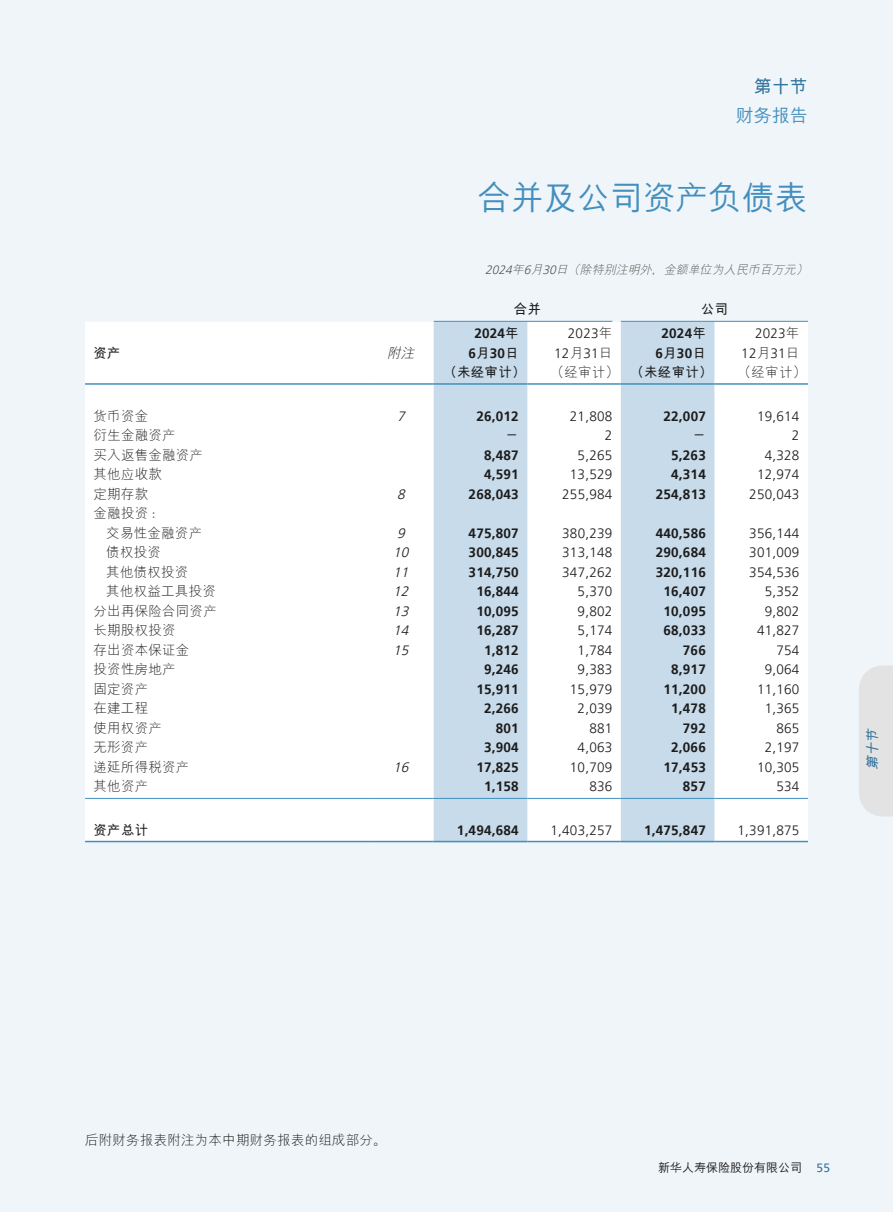
<style>
.page{position:relative;width:893px;height:1212px;background:#f0f5f9}
.page>*{position:absolute;margin:0;border:0;box-sizing:border-box;transform-origin:0 0}
.t1{font:500 33px "M Hei PRC";color:#438fbe}
.t2{font:500 18px "M Hei PRC";color:#438fbe}
.t3{font:700 18px "M Hei PRC";color:#31749d}
.t4{font:700 13.5px/19.5px "Frutiger LT Pro";letter-spacing:.015em;color:#1c1c1b;text-align:center}
.t5{font:300 13.5px/19.5px "Frutiger LT Pro";letter-spacing:.015em;color:#1c1c1b;text-align:right}
.t6{font:300 13.5px/19.5px "M Hei PRC";letter-spacing:.015em;color:#1c1c1b}
.t7{font:700 13.5px "M Hei PRC";letter-spacing:.015em;color:#1c1c1b}
.t8{font:italic 300 13.5px "Frutiger LT Pro";color:#1c1c1b}
.t9{font:italic 700 13.5px "M Hei PRC";color:#31749d}
.t10{font:italic 300 13.5px "M Hei PRC";color:#1c1c1b}
.t11{font:italic 300 12px "M Hei PRC";color:#575756}
.t12{font:500 12px "M Hei PRC";color:#1c1c1b}
.s1{font-family:"Frutiger LT Pro"}
.s2{font-family:"M Hei PRC"}
.s3{font-weight:300}
.s4{font-family:"Frutiger LT Pro";font-weight:400;color:#31749d}
</style>
<div class="page">
<div style="left:859px;top:665px;width:34px;height:151px;background:#e3e3e3"></div>
<div style="left:85px;top:322px;width:723px;height:519px;background:#fff"></div>
<svg style="left:434px;top:322px;width:280px;height:519px;fill:#c8dbeb"></svg>
<hr style="left:434px;top:321px;width:178px;height:1px;background:#438fbe">
<hr style="left:621px;top:321px;width:187px;height:1px;background:#438fbe">
<hr style="left:85px;top:383px;width:285px;height:2px;background:#438fbe">
<hr style="left:370px;top:383px;width:64px;height:2px;background:#438fbe">
<hr style="left:434px;top:383px;width:93px;height:2px;background:#438fbe">
<hr style="left:527px;top:383px;width:94px;height:2px;background:#438fbe">
<hr style="left:621px;top:383px;width:93px;height:2px;background:#438fbe">
<hr style="left:714px;top:383px;width:94px;height:2px;background:#438fbe">
<hr style="left:85px;top:798px;width:285px;height:1px;background:#438fbe">
<hr style="left:370px;top:798px;width:64px;height:1px;background:#438fbe">
<hr style="left:434px;top:798px;width:93px;height:1px;background:#438fbe">
<hr style="left:527px;top:798px;width:94px;height:1px;background:#438fbe">
<hr style="left:621px;top:798px;width:93px;height:1px;background:#438fbe">
<hr style="left:714px;top:798px;width:94px;height:1px;background:#438fbe">
<hr style="left:85px;top:841px;width:285px;height:1px;background:#438fbe">
<hr style="left:370px;top:841px;width:64px;height:1px;background:#438fbe">
<hr style="left:434px;top:841px;width:93px;height:1px;background:#438fbe">
<hr style="left:527px;top:841px;width:94px;height:1px;background:#438fbe">
<hr style="left:621px;top:841px;width:93px;height:1px;background:#438fbe">
<hr style="left:714px;top:841px;width:94px;height:1px;background:#438fbe">
<h2 class="t3" style="left:754px;top:76px;width:55px">第十节</h2>
<h2 class="t2" style="left:736px;top:106px;width:73px">财务报告</h2>
<h1 class="t1" style="left:478px;top:180px;width:331px">合并及公司资产负债表</h1>
<p class="t11" style="left:485px;top:263px;width:327px"><span class="s1">2024</span>年<span class="s1">6</span>月<span class="s1">30</span>日（除特别注明外，金额单位为人民币百万元）</p>
<p class="t7" style="left:94px;top:345px;width:29px">资产</p>
<p class="t10" style="left:387px;top:345px;width:32px">附注</p>
<p class="t7" style="left:514px;top:302px;width:29px">合并</p>
<p class="t7" style="left:701px;top:302px;width:29px">公司</p>
<p class="t4" style="left:468px;top:324px;width:52px">2024<span class="s2">年<br></span>6<span class="s2">月</span>30<span class="s2">日</span></p>
<p class="t5" style="left:554px;top:324px;width:60px">2023<span class="s2">年<br></span>12<span class="s2">月</span>31<span class="s2">日</span></p>
<p class="t4" style="left:655px;top:324px;width:52px">2024<span class="s2">年<br></span>6<span class="s2">月</span>30<span class="s2">日</span></p>
<p class="t5" style="left:741px;top:324px;width:60px">2023<span class="s2">年<br></span>12<span class="s2">月</span>31<span class="s2">日</span></p>
<p class="t7" style="left:443px;top:365px;width:84px">（未经审计）</p>
<p class="t7" style="left:551px;top:365px;width:163px"><span class="s3">（经审计）</span> （未经审计）</p>
<p class="t6" style="left:738px;top:363px;width:70px">（经审计）</p>
<p class="t6" style="left:94px;top:406px;width:56px">货币资金</p>
<p class="t8" style="left:397px;top:408px;width:13px">7</p>
<p class="t4" style="left:476px;top:406px;width:44px">26,012</p>
<p class="t5" style="left:570px;top:406px;width:44px">21,808</p>
<p class="t4" style="left:663px;top:406px;width:44px">22,007</p>
<p class="t5" style="left:757px;top:406px;width:44px">19,614</p>
<p class="t6" style="left:94px;top:426px;width:84px">衍生金融资产</p>
<p class="t7" style="left:505px;top:428px;width:15px">－</p>
<p class="t5" style="left:605px;top:426px;width:9px">2</p>
<p class="t7" style="left:692px;top:428px;width:15px">－</p>
<p class="t5" style="left:792px;top:426px;width:9px">2</p>
<p class="t6" style="left:94px;top:445px;width:111px">买入返售金融资产</p>
<p class="t4" style="left:484px;top:445px;width:36px">8,487</p>
<p class="t5" style="left:578px;top:445px;width:36px">5,265</p>
<p class="t4" style="left:671px;top:445px;width:36px">5,263</p>
<p class="t5" style="left:765px;top:445px;width:36px">4,328</p>
<p class="t6" style="left:94px;top:465px;width:70px">其他应收款</p>
<p class="t4" style="left:484px;top:465px;width:36px">4,591</p>
<p class="t5" style="left:570px;top:465px;width:44px">13,529</p>
<p class="t4" style="left:671px;top:465px;width:36px">4,314</p>
<p class="t5" style="left:757px;top:465px;width:44px">12,974</p>
<p class="t6" style="left:94px;top:484px;width:56px">定期存款</p>
<p class="t8" style="left:397px;top:486px;width:13px">8</p>
<p class="t4" style="left:469px;top:484px;width:52px">268,043</p>
<p class="t5" style="left:562px;top:484px;width:52px">255,984</p>
<p class="t4" style="left:656px;top:484px;width:52px">254,813</p>
<p class="t5" style="left:749px;top:484px;width:52px">250,043</p>
<p class="t6" style="left:106px;top:504px;width:97px;text-indent:-13px">金融投资：<br>交易性金融资产</p>
<p class="t8" style="left:397px;top:525px;width:13px">9</p>
<p class="t4" style="left:469px;top:523px;width:52px">475,807</p>
<p class="t5" style="left:562px;top:523px;width:52px">380,239</p>
<p class="t4" style="left:656px;top:523px;width:52px">440,586</p>
<p class="t5" style="left:749px;top:523px;width:52px">356,144</p>
<p class="t6" style="left:106px;top:543px;width:56px">债权投资</p>
<p class="t8" style="left:393px;top:545px;width:20px">10</p>
<p class="t4" style="left:469px;top:543px;width:52px">300,845</p>
<p class="t5" style="left:562px;top:543px;width:52px">313,148</p>
<p class="t4" style="left:656px;top:543px;width:52px">290,684</p>
<p class="t5" style="left:749px;top:543px;width:52px">301,009</p>
<p class="t6" style="left:106px;top:562px;width:84px">其他债权投资</p>
<p class="t8" style="left:393px;top:564px;width:20px">11</p>
<p class="t4" style="left:469px;top:562px;width:52px">314,750</p>
<p class="t5" style="left:562px;top:562px;width:52px">347,262</p>
<p class="t4" style="left:656px;top:562px;width:52px">320,116</p>
<p class="t5" style="left:749px;top:562px;width:52px">354,536</p>
<p class="t6" style="left:106px;top:582px;width:111px">其他权益工具投资</p>
<p class="t8" style="left:393px;top:584px;width:20px">12</p>
<p class="t4" style="left:476px;top:582px;width:44px">16,844</p>
<p class="t5" style="left:578px;top:582px;width:36px">5,370</p>
<p class="t4" style="left:663px;top:582px;width:44px">16,407</p>
<p class="t5" style="left:765px;top:582px;width:36px">5,352</p>
<p class="t6" style="left:94px;top:601px;width:125px">分出再保险合同资产</p>
<p class="t8" style="left:393px;top:603px;width:20px">13</p>
<p class="t4" style="left:476px;top:601px;width:44px">10,095</p>
<p class="t5" style="left:578px;top:601px;width:36px">9,802</p>
<p class="t4" style="left:663px;top:601px;width:44px">10,095</p>
<p class="t5" style="left:765px;top:601px;width:36px">9,802</p>
<p class="t6" style="left:94px;top:621px;width:84px">长期股权投资</p>
<p class="t8" style="left:393px;top:623px;width:20px">14</p>
<p class="t4" style="left:476px;top:621px;width:44px">16,287</p>
<p class="t5" style="left:578px;top:621px;width:36px">5,174</p>
<p class="t4" style="left:663px;top:621px;width:44px">68,033</p>
<p class="t5" style="left:757px;top:621px;width:44px">41,827</p>
<p class="t6" style="left:94px;top:640px;width:97px">存出资本保证金</p>
<p class="t8" style="left:393px;top:642px;width:20px">15</p>
<p class="t4" style="left:484px;top:640px;width:36px">1,812</p>
<p class="t5" style="left:578px;top:640px;width:36px">1,784</p>
<p class="t4" style="left:683px;top:640px;width:24px">766</p>
<p class="t5" style="left:776px;top:640px;width:24px">754</p>
<p class="t6" style="left:94px;top:660px;width:84px">投资性房地产</p>
<p class="t4" style="left:484px;top:660px;width:36px">9,246</p>
<p class="t5" style="left:578px;top:660px;width:36px">9,383</p>
<p class="t4" style="left:671px;top:660px;width:36px">8,917</p>
<p class="t5" style="left:765px;top:660px;width:36px">9,064</p>
<p class="t6" style="left:94px;top:679px;width:56px">固定资产</p>
<p class="t4" style="left:476px;top:679px;width:44px">15,911</p>
<p class="t5" style="left:570px;top:679px;width:44px">15,979</p>
<p class="t4" style="left:663px;top:679px;width:44px">11,200</p>
<p class="t5" style="left:757px;top:679px;width:44px">11,160</p>
<p class="t6" style="left:94px;top:699px;width:56px">在建工程</p>
<p class="t4" style="left:484px;top:699px;width:36px">2,266</p>
<p class="t5" style="left:578px;top:699px;width:36px">2,039</p>
<p class="t4" style="left:671px;top:699px;width:36px">1,478</p>
<p class="t5" style="left:765px;top:699px;width:36px">1,365</p>
<p class="t6" style="left:94px;top:718px;width:70px">使用权资产</p>
<p class="t4" style="left:496px;top:718px;width:24px">801</p>
<p class="t5" style="left:589px;top:718px;width:24px">881</p>
<p class="t4" style="left:683px;top:718px;width:24px">792</p>
<p class="t5" style="left:776px;top:718px;width:24px">865</p>
<p class="t6" style="left:94px;top:738px;width:56px">无形资产</p>
<p class="t4" style="left:484px;top:738px;width:36px">3,904</p>
<p class="t5" style="left:578px;top:738px;width:36px">4,063</p>
<p class="t4" style="left:671px;top:738px;width:36px">2,066</p>
<p class="t5" style="left:765px;top:738px;width:36px">2,197</p>
<p class="t6" style="left:93px;top:757px;width:97px">递延所得税资产</p>
<p class="t8" style="left:393px;top:759px;width:20px">16</p>
<p class="t4" style="left:476px;top:757px;width:44px">17,825</p>
<p class="t5" style="left:570px;top:757px;width:44px">10,709</p>
<p class="t4" style="left:663px;top:757px;width:44px">17,453</p>
<p class="t5" style="left:757px;top:757px;width:44px">10,305</p>
<p class="t6" style="left:94px;top:777px;width:56px">其他资产</p>
<p class="t4" style="left:484px;top:777px;width:36px">1,158</p>
<p class="t5" style="left:589px;top:777px;width:24px">836</p>
<p class="t4" style="left:683px;top:777px;width:24px">857</p>
<p class="t5" style="left:776px;top:777px;width:24px">534</p>
<p class="t7" style="left:94px;top:822px;width:56px">资产总计</p>
<p class="t4" style="left:457px;top:820px;width:63px">1,494,684</p>
<p class="t5" style="left:550px;top:820px;width:63px">1,403,257</p>
<p class="t4" style="left:644px;top:820px;width:63px">1,475,847</p>
<p class="t5" style="left:738px;top:820px;width:63px">1,391,875</p>
<p class="t9" style="left:865px;top:770px;width:46px;rotate:-90deg">第十节</p>
<p class="t6" style="left:85px;top:1131px;width:303px">后附财务报表附注为本中期财务报表的组成部分。</p>
<p class="t12" style="left:658px;top:1160px;width:173px">新华人寿保险股份有限公司 <span class="s4">55</span></p>
</div>
